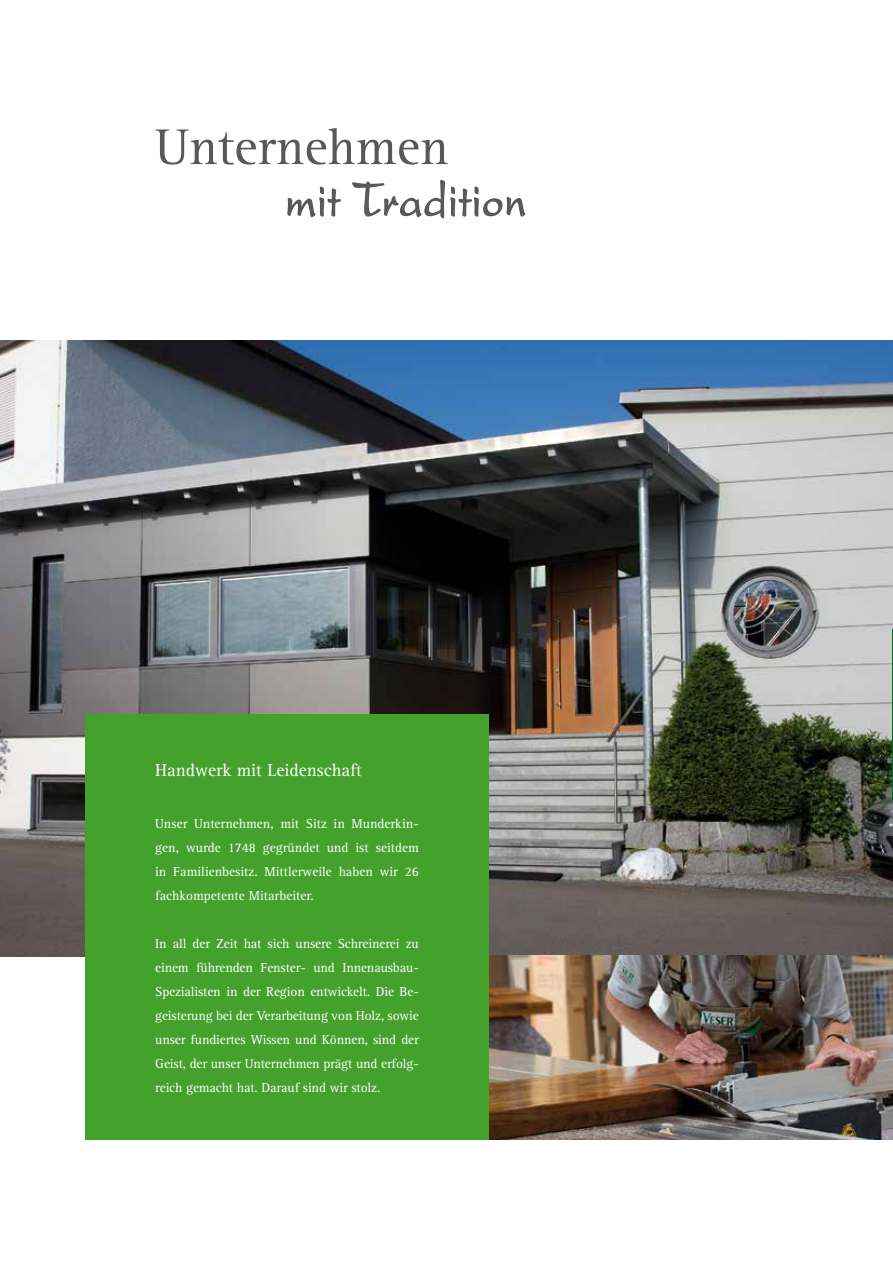
<style>
.page{position:relative;width:893px;height:1263px;background:#fff}
.page>*{position:absolute;margin:0;border:0;box-sizing:border-box;transform-origin:0 0}
.t1{font:52.5px "President Plain";letter-spacing:.03em;color:#58585a;scale:.8 1}
.t2{font:51.9px "Rotis Serif";color:#58585a}
.t3{font:18px "Rotis Serif";color:#fff}
.t4{font:13.5px/24px "Rotis Serif";letter-spacing:-.01em;color:#fff;text-align:justify}
</style>
<div class="page">
<img style="left:0;top:340px;width:893px;height:617px">
<hr style="left:892px;top:630px;width:1px;height:170px;background:#006829">
<img style="left:489px;top:955px;width:404px;height:185px">
<div style="left:85px;top:714px;width:404px;height:426px;background:#44a12b"></div>
<svg style="left:287px;top:186px;width:54px;height:32px"></svg>
<svg style="left:352px;top:180px;width:174px;height:39px"></svg>
<h2 class="t2" style="left:155px;top:117px;width:295px">Unternehmen</h2>
<h1 class="t1" style="left:285px;top:170px;width:302px">mit Tradition</h1>
<h3 class="t3" style="left:155px;top:760px;width:208px">Handwerk mit Leidenschaft</h3>
<p class="t4" style="left:155px;top:812px;width:265px">Unser Unternehmen, mit Sitz in Munderkin&shy;gen, wurde 1748 gegründet und ist seitdem in Familienbesitz. Mittlerweile haben wir 26 fachkompetente Mitarbeiter.</p>
<p class="t4" style="left:155px;top:932px;width:265px">In all der Zeit hat sich unsere Schreinerei zu einem führenden Fenster- und Innenausbau-Spezialisten in der Region entwickelt. Die Be&shy;geisterung bei der Verarbeitung von Holz, sowie unser fundiertes Wissen und Können, sind der Geist, der unser Unternehmen prägt und erfolg&shy;reich gemacht hat. Darauf sind wir stolz.</p>
</div>
